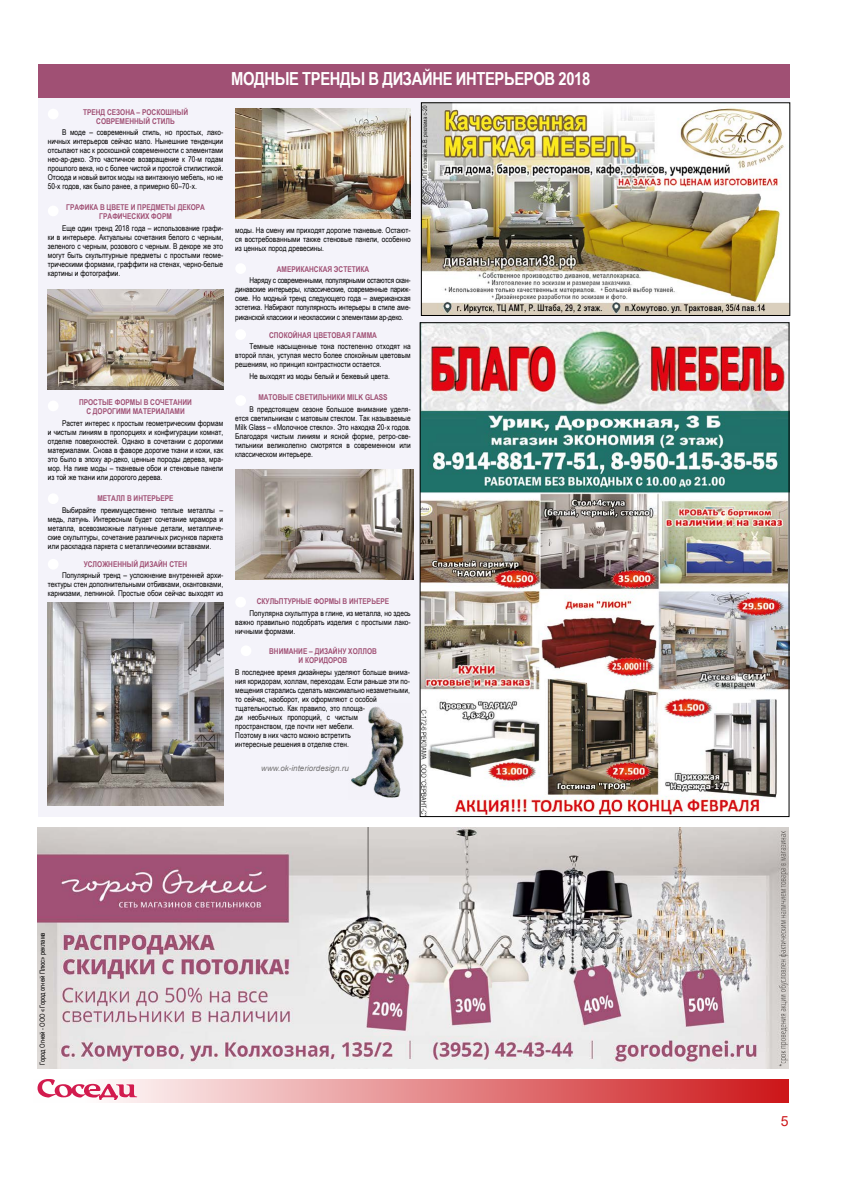
<style>
.page{position:relative;width:842px;height:1191px;background:#fff}
.page>*{position:absolute;margin:0;border:0;box-sizing:border-box;transform-origin:0 0}
.t1{font:700 18px "Arial Narrow";letter-spacing:-.02em;color:#fff}
.t2{font:14px "Arial";color:#cd171a}
.t3{font:8px/9px "Arial Narrow";color:#000;text-align:justify}
.t4{font:700 8px/9px "Arial Narrow";color:#a05074;text-align:center}
.t5{font:italic 8px "Arial";color:#757474}
.t6{font:7px "Arial Narrow";color:#000}
</style>
<div class="page">
<div style="left:33px;top:1078px;width:755px;height:24px;background:linear-gradient(to right,#fff,#cd171a)"></div>
<svg style="left:37px;top:1078px;width:101px;height:22px"></svg>
<div style="left:38px;top:76px;width:751px;height:740px;background:#f4f3fa"></div>
<div style="left:38px;top:64px;width:752px;height:34px;background:#a05074"></div>
<img style="left:423px;top:104px;width:365px;height:210px">
<div style="left:421px;top:102px;width:369px;height:214px;border:1px solid #000"></div>
<img style="left:37px;top:827px;width:752px;height:241px">
<img style="left:422px;top:324px;width:365px;height:491px">
<img style="left:48px;top:290px;width:175px;height:100px">
<img style="left:48px;top:602px;width:175px;height:203px">
<img style="left:235px;top:109px;width:176px;height:109px">
<img style="left:235px;top:470px;width:178px;height:109px">
<div style="left:48px;top:109px;width:11px;height:10px;background:#fff;border-radius:50%"></div>
<div style="left:48px;top:206px;width:11px;height:10px;background:#fff;border-radius:50%"></div>
<div style="left:48px;top:493px;width:11px;height:11px;background:#fff;border-radius:50%"></div>
<div style="left:48px;top:400px;width:11px;height:11px;background:#fff;border-radius:50%"></div>
<div style="left:48px;top:559px;width:11px;height:10px;background:#fff;border-radius:50%"></div>
<div style="left:235px;top:263px;width:11px;height:11px;background:#fff;border-radius:50%"></div>
<div style="left:235px;top:329px;width:11px;height:11px;background:#fff;border-radius:50%"></div>
<div style="left:235px;top:395px;width:11px;height:11px;background:#fff;border-radius:50%"></div>
<div style="left:235px;top:597px;width:11px;height:10px;background:#fff;border-radius:50%"></div>
<div style="left:241px;top:645px;width:10px;height:11px;background:#fff;border-radius:50%"></div>
<img style="left:351px;top:706px;width:53px;height:92px">
<p class="t4" style="left:83px;top:107px;width:107px">ТРЕНД СЕЗОНА – РОСКОШНЫЙ<br>СОВРЕМЕННЫЙ СТИЛЬ</p>
<p class="t3" style="left:48px;top:128px;width:177px;text-indent:14px">В моде – современный стиль, но простых, лако&shy;ничных интерьеров сейчас мало. Нынешние тенденции отсылают нас к роскошной современности с элементами нео-ар-деко. Это частичное возвращение к 70-м годам прошлого века, но с более чистой и простой стилистикой.<br>Отсюда и новый виток моды на винтажную мебель, но не 50-х годов, как было ранее, а примерно 60–70-х.</p>
<p class="t4" style="left:66px;top:202px;width:140px">ГРАФИКА В ЦВЕТЕ И ПРЕДМЕТЫ ДЕКОРА<br>ГРАФИЧЕСКИХ ФОРМ</p>
<p class="t3" style="left:48px;top:223px;width:177px;text-indent:14px">Еще один тренд 2018 года – использование графи&shy;ки в интерьере. Актуальны сочетания белого с черным, зеленого с черным, розового с черным. В декоре же это могут быть скульптурные предметы с простыми геоме&shy;трическими формами, граффити на стенах, черно-белые картины и фотографии.</p>
<p class="t4" style="left:79px;top:397px;width:114px">ПРОСТЫЕ ФОРМЫ В СОЧЕТАНИИ<br>С ДОРОГИМИ МАТЕРИАЛАМИ</p>
<p class="t3" style="left:48px;top:418px;width:177px;text-indent:14px">Растет интерес к простым геометрическим формам и чистым линиям в пропорциях и конфигурации комнат, отделке поверхностей. Однако в сочетании с дорогими материалами. Снова в фаворе дорогие ткани и кожи, как это было в эпоху ар-деко, ценные породы дерева, мра&shy;мор. На пике моды – тканевые обои и стеновые панели из той же ткани или дорогого дерева.</p>
<p class="t4" style="left:97px;top:493px;width:78px">МЕТАЛЛ В ИНТЕРЬЕРЕ</p>
<p class="t3" style="left:48px;top:505px;width:177px;text-indent:14px">Выбирайте преимущественно теплые металлы – медь, латунь. Интересным будет сочетание мрамора и металла, всевозможные латунные детали, металличе&shy;ские скульптуры, сочетание различных рисунков паркета или раскладка паркета с металлическими вставками.</p>
<p class="t4" style="left:84px;top:559px;width:105px">УСЛОЖНЕННЫЙ ДИЗАЙН СТЕН</p>
<p class="t3" style="left:48px;top:571px;width:177px;text-indent:14px">Популярный тренд – усложнение внутренней архи&shy;тектуры стен дополнительными отбивками, окантовками, карнизами, лепниной. Простые обои сейчас выходят из</p>
<h1 class="t1" style="left:231px;top:65px;width:361px">МОДНЫЕ ТРЕНДЫ В ДИЗАЙНЕ ИНТЕРЬЕРОВ 2018</h1>
<p class="t3" style="left:235px;top:225px;width:177px">моды. На смену им приходят дорогие тканевые. Остают&shy;ся востребованными также стеновые панели, особенно из ценных пород древесины.</p>
<p class="t4" style="left:277px;top:264px;width:94px">АМЕРИКАНСКАЯ ЭСТЕТИКА</p>
<p class="t3" style="left:235px;top:276px;width:177px;text-indent:14px">Наряду с современными, популярными остаются скан&shy;динавские интерьеры, классические, современные париж&shy;ские. Но модный тренд следующего года – американская эстетика. Набирают популярность интерьеры в стиле аме&shy;риканской классики и неоклассики с элементами ар-деко.</p>
<p class="t4" style="left:269px;top:330px;width:109px">СПОКОЙНАЯ ЦВЕТОВАЯ ГАММА</p>
<p class="t3" style="left:235px;top:342px;width:177px;text-indent:14px">Темные насыщенные тона постепенно отходят на второй план, уступая место более спокойным цветовым решениям, но принцип контрастности остается.</p>
<p class="t3" style="left:249px;top:371px;width:142px">Не выходят из моды белый и бежевый цвета.</p>
<p class="t4" style="left:258px;top:392px;width:131px">МАТОВЫЕ СВЕТИЛЬНИКИ MILK GLASS</p>
<p class="t3" style="left:235px;top:404px;width:177px;text-indent:14px">В предстоящем сезоне большое внимание уделя&shy;ется светильникам с матовым стеклом. Так называемые Milk Glass – «Молочное стекло». Это находка 20-х годов.<br>Благодаря чистым линиям и ясной форме, ретро-све&shy;тильники великолепно смотрятся в современном или классическом интерьере.</p>
<p class="t4" style="left:257px;top:596px;width:134px">СКУЛЬПТУРНЫЕ ФОРМЫ В ИНТЕРЬЕРЕ</p>
<p class="t3" style="left:235px;top:608px;width:177px;text-indent:14px">Популярна скульптура в глине, из металла, но здесь важно правильно подобрать изделия с простыми лако&shy;ничными формами.</p>
<p class="t4" style="left:269px;top:646px;width:109px">ВНИМАНИЕ – ДИЗАЙНУ ХОЛЛОВ<br>И КОРИДОРОВ</p>
<p class="t3" style="left:235px;top:667px;width:176px;text-align:left">В последнее время дизайнеры уделяют больше внима&shy;ния коридорам, холлам, переходам. Если раньше эти по&shy;мещения старались сделать максимально незаметными, то сейчас, наоборот, их оформляют с особой тщательностью. Как правило, это площа-<br>ди необычных пропорций, с чистым<br>пространством, где почти нет мебели.<br>Поэтому в них часто можно встретить<br>интересные решения в отделке стен.</p>
<p class="t5" style="left:261px;top:763px;width:89px">www.ok-interiordesign.ru</p>
<p class="t6" style="left:37px;top:1065px;width:135px;rotate:-90deg">Город Огней - ООО «Город огней Плюс» реклама</p>
<h2 class="t2" style="left:781px;top:1111px;width:9px">5</h2>
</div>
